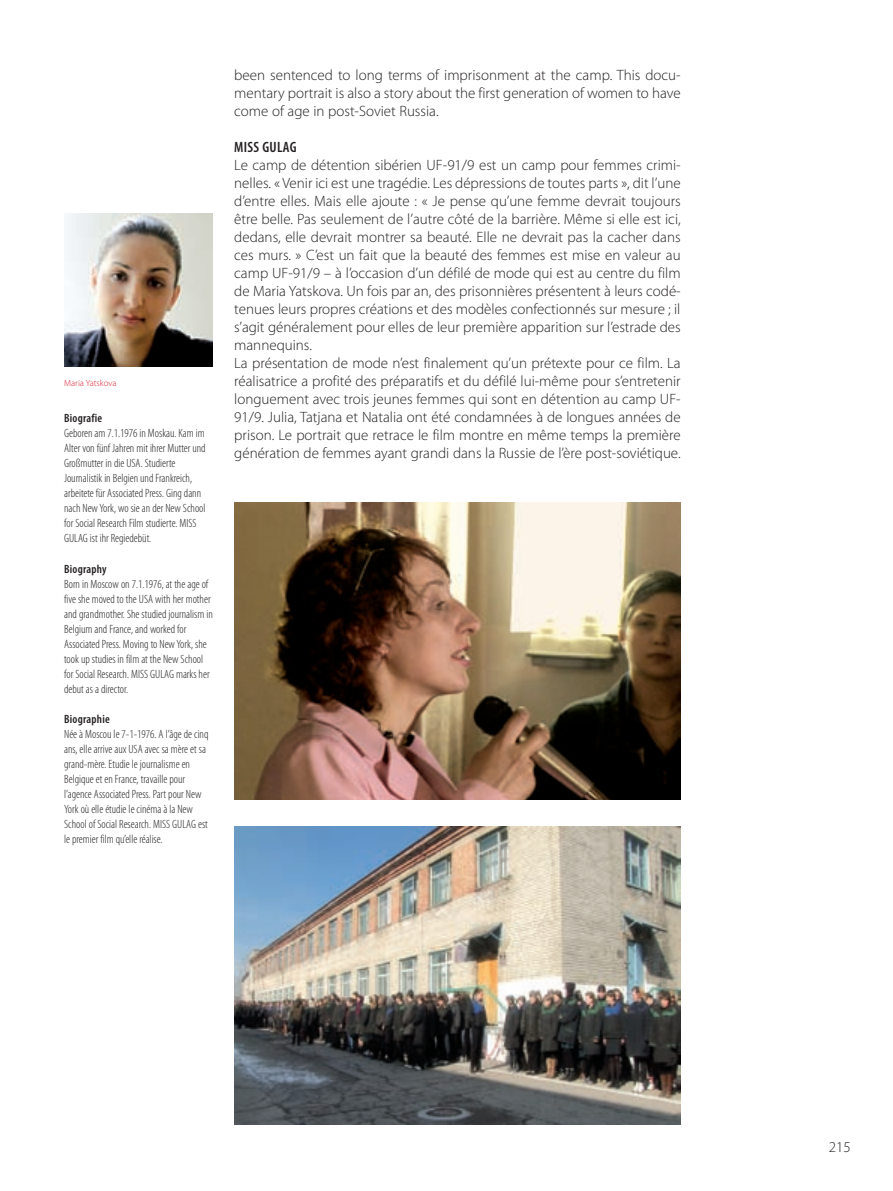
<style>
.page{position:relative;width:893px;height:1191px;background:#fff}
.page>*{position:absolute;margin:0;border:0;box-sizing:border-box;transform-origin:0 0}
.t1{font:300 15px/18px "Myriad Pro";color:#231f20;text-align:justify}
.t2{font:600 condensed 15px "Myriad Pro";letter-spacing:.02em;color:#231f20}
.t3{font:300 condensed 12px/15px "Myriad Pro";color:#231f20}
.t4{font:600 condensed 12px "Myriad Pro";letter-spacing:.02em;color:#231f20}
.t5{font:300 9px "Myriad Pro";color:#da2031}
</style>
<div class="page">
<img style="left:64px;top:213px;width:149px;height:153px">
<img style="left:234px;top:826px;width:447px;height:298px">
<img style="left:234px;top:502px;width:447px;height:298px">
<p class="t5" style="left:64px;top:379px;width:54px">Maria Yatskova</p>
<p class="t4" style="left:64px;top:411px;width:40px">Biografie</p>
<p class="t3" style="left:64px;top:427px;width:143px">Geboren am 7.1.1976 in Moskau. Kam im Alter von fünf Jahren mit ihrer Mutter und Großmutter in die USA. Studierte Journalistik in Belgien und Frankreich, arbeitete für Associated Press. Ging dann nach New York, wo sie an der New School for Social Research Film studierte. MISS GULAG ist ihr Regiedebüt.</p>
<p class="t4" style="left:64px;top:561px;width:44px">Biography</p>
<p class="t3" style="left:64px;top:577px;width:150px">Born in Moscow on 7.1.1976, at the age of five she moved to the USA with her mother and grandmother. She studied journalism in Belgium and France, and worked for Associated Press. Moving to New York, she took up studies in film at the New School for Social Research. MISS GULAG marks her debut as a director.</p>
<p class="t4" style="left:64px;top:711px;width:47px">Biographie</p>
<p class="t3" style="left:64px;top:727px;width:146px">Née à Moscou le 7-1-1976. A l’âge de cinq ans, elle arrive aux USA avec sa mère et sa grand-mère. Etudie le journalisme en Belgique et en France, travaille pour l’agence Associated Press. Part pour New York où elle étudie le cinéma à la New School of Social Research. MISS GULAG est le premier film qu’elle réalise.</p>
<p class="t1" style="left:234px;top:67px;width:448px">been sentenced to long terms of imprisonment at the camp. This docu&shy;mentary portrait is also a story about the first generation of women to have come of age in post-Soviet Russia.</p>
<p class="t2" style="left:234px;top:138px;width:64px">MISS GULAG</p>
<p class="t1" style="left:234px;top:157px;width:448px;text-align:left">Le camp de détention sibérien UF-91/9 est un camp pour femmes crimi&shy;nelles. « Venir ici est une tragédie. Les dépressions de toutes parts », dit l’une d’entre elles. Mais elle ajoute : « Je pense qu’une femme devrait toujours être belle. Pas seulement de l’autre côté de la barrière. Même si elle est ici, dedans, elle devrait montrer sa beauté. Elle ne devrait pas la cacher dans ces murs. » C’est un fait que la beauté des femmes est mise en valeur au camp UF-91/9 – à l’occasion d’un défilé de mode qui est au centre du film de Maria Yatskova. Un fois par an, des prisonnières présentent à leurs codé&shy;tenues leurs propres créations et des modèles confectionnés sur mesure ; il s’agit généralement pour elles de leur première apparition sur l’estrade des mannequins.<br>La présentation de mode n’est finalement qu’un prétexte pour ce film. La réalisatrice a profité des préparatifs et du défilé lui-même pour s’entretenir longuement avec trois jeunes femmes qui sont en détention au camp UF-91/9. Julia, Tatjana et Natalia ont été condamnées à de longues années de prison. Le portrait que retrace le film montre en même temps la première génération de femmes ayant grandi dans la Russie de l’ère post-soviétique.</p>
<p class="t1" style="left:829px;top:1139px;width:23px">215</p>
</div>
